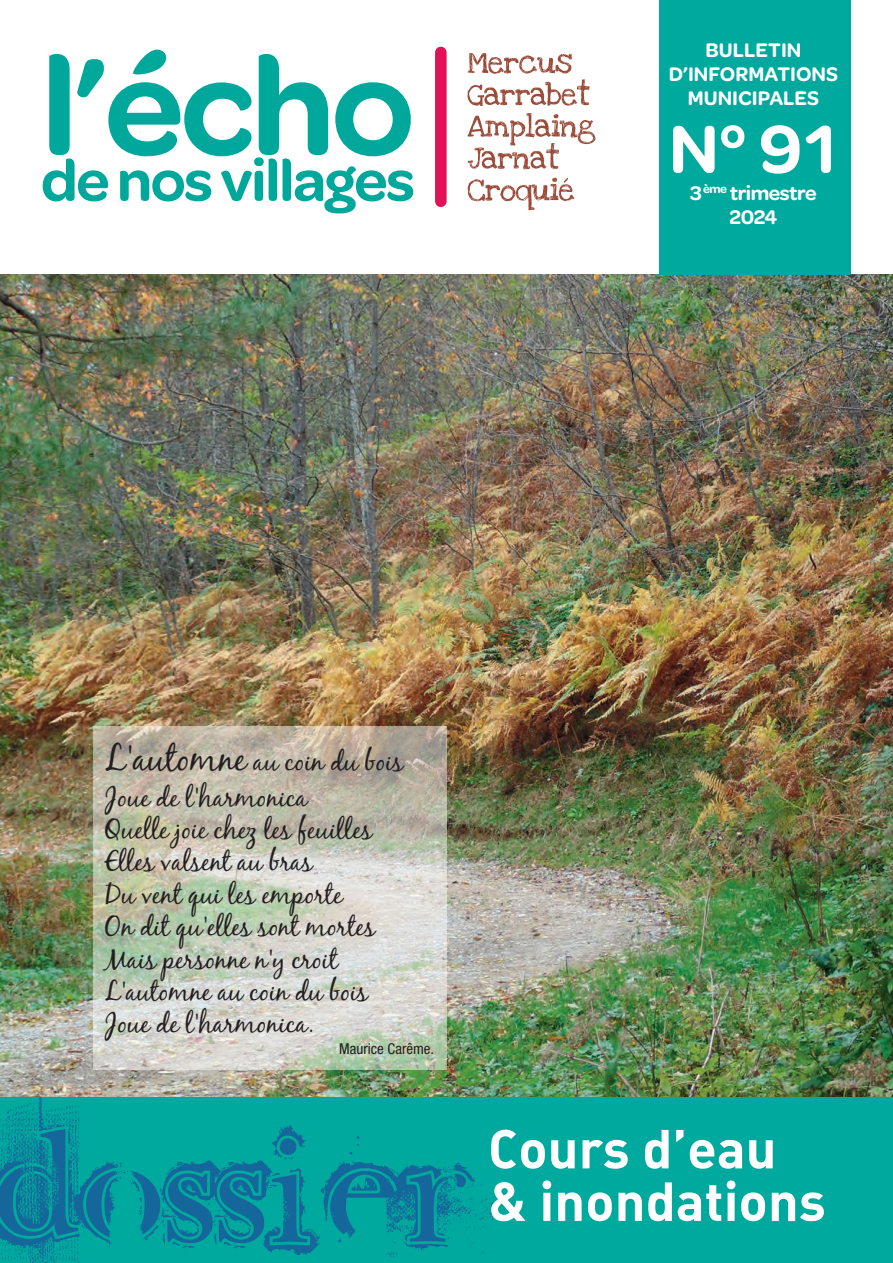
<style>
.page{position:relative;width:893px;height:1263px;background:#fff}
.page>*{position:absolute;margin:0;border:0;box-sizing:border-box;transform-origin:0 0}
.t1{font:600 72px "Omnes";color:#fff}
.t2{font:54px "DIN Bold Alternate";color:#fff}
.t3{font:27px "Black Jack";color:#231f20}
.t4{font:600 21px/24px "Omnes";color:#fff;text-align:center}
.t5{font:600 21px "Omnes";letter-spacing:-.025em;color:#fff}
.t6{font:condensed 15px "Helvetica Neue LT Pro";color:#231f20}
.s1{font-size:36px}
</style>
<div class="page">
<img style="left:0;top:275px;width:893px;height:822px">
<div style="left:659px;top:0;width:191px;height:275px;background:#00a99d"></div>
<svg style="left:43px;top:50px;width:370px;height:163px"></svg>
<svg style="left:467px;top:53px;width:123px;height:53px"></svg>
<svg style="left:467px;top:113px;width:128px;height:56px"></svg>
<svg style="left:468px;top:178px;width:106px;height:32px"></svg>
<div style="left:435px;top:52px;width:12px;height:149px;background:#e21258"></div>
<div style="left:0;top:1097px;width:893px;height:166px;background:#00a99d"></div>
<svg style="left:0;top:1097px;width:495px;height:166px"></svg>
<div style="left:93px;top:726px;width:353px;height:344px;background:#fff;opacity:.5"></div>
<p class="t4" style="left:669px;top:38px;width:171px">BULLETIN<br>D’INFORMATIONS<br>MUNICIPALES</p>
<p class="t1" style="left:669px;top:106px;width:171px">N° 91</p>
<p class="t5" style="left:690px;top:180px;width:128px">3 <sup>ème</sup> trimestre</p>
<p class="t4" style="left:730px;top:204px;width:49px">2024</p>
<p class="t3" style="left:105px;top:744px;width:300px"><span class="s1">L'automne</span> au coin du bois</p>
<p class="t3" style="left:105px;top:780px;width:204px">Joue de l'harmonica</p>
<p class="t3" style="left:105px;top:813px;width:269px">Quelle joie chez les feuilles</p>
<p class="t3" style="left:105px;top:845px;width:209px">Elles valsent au bras</p>
<p class="t3" style="left:105px;top:878px;width:239px">Du vent qui les emporte</p>
<p class="t3" style="left:105px;top:910px;width:272px">On dit qu'elles sont mortes</p>
<p class="t3" style="left:105px;top:942px;width:234px">Mais personne n'y croit</p>
<p class="t3" style="left:105px;top:975px;width:265px">L'automne au coin du bois</p>
<p class="t3" style="left:105px;top:1007px;width:211px">Joue de l'harmonica.</p>
<p class="t6" style="left:339px;top:1040px;width:96px">Maurice Carême.</p>
<p class="t2" style="left:488px;top:1130px;width:290px">Cours d’eau</p>
<p class="t2" style="left:488px;top:1182px;width:339px">&amp; inondations</p>
</div>
